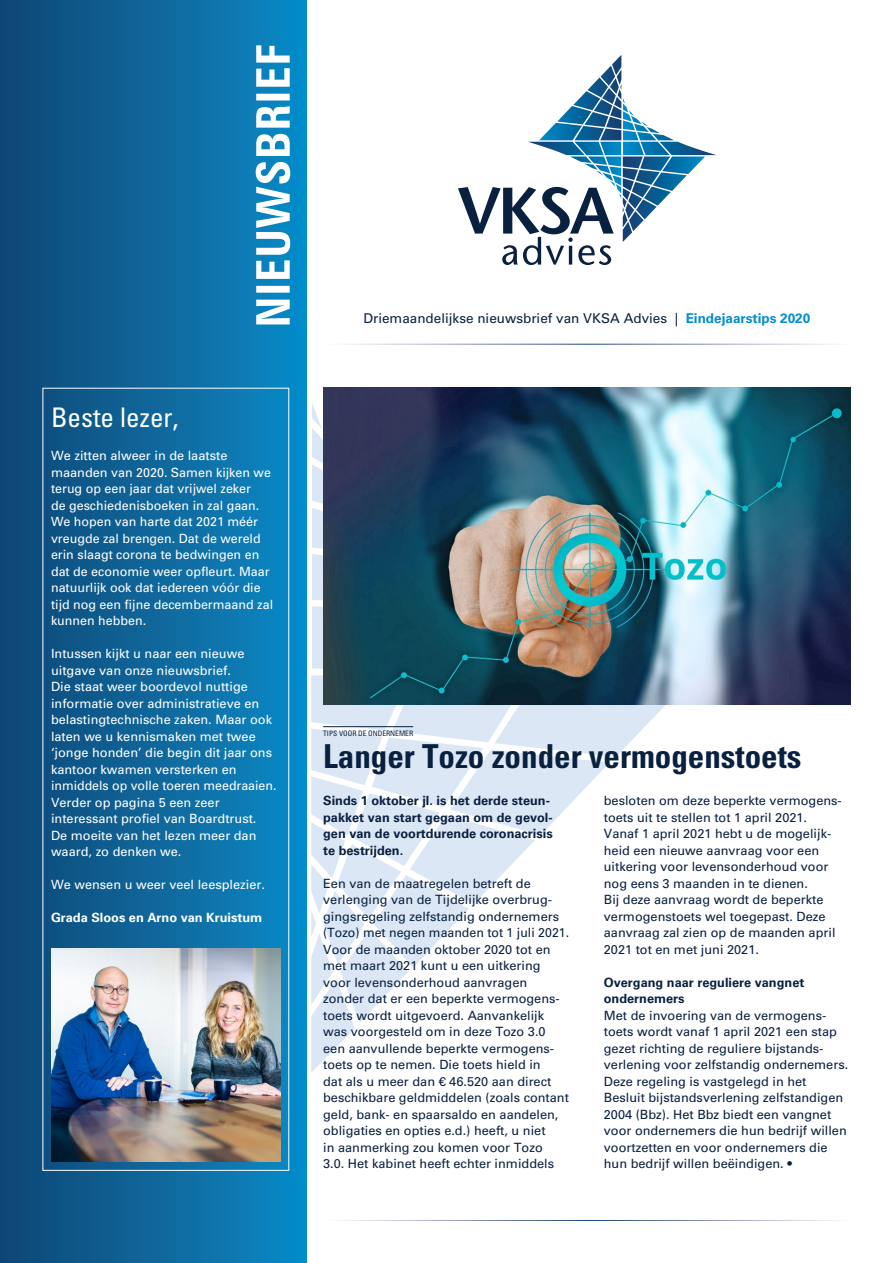
<style>
.page{position:relative;width:893px;height:1263px;background:#fff}
.page>*{position:absolute;margin:0;border:0;box-sizing:border-box;transform-origin:0 0}
.t1{font:700 condensed 33px "Univers LT Std";color:#0a203f}
.t2{font:condensed 27px "Univers LT Std";color:#fff}
.t3{font:13.5px "Univers LT Std";color:#0a203f}
.t4{font:12.75px/16.5px "Univers LT Std";color:#0a203f}
.t5{font:12.75px/16.5px "Univers";color:#fff}
.t6{font:700 12.75px/16.5px "Univers LT Std";color:#0a203f}
.t7{font:700 12.75px "Univers";color:#fff}
.t8{font:condensed 7.5px "Univers LT Std";color:#0a203f}
.s1{font-weight:700;color:#008ece}
</style>
<div class="page">
<div style="left:0;top:0;width:306px;height:1263px;background:linear-gradient(to right,#114673,#0e8bc6)"></div>
<svg style="left:311px;top:404px;width:355px;height:669px"></svg>
<svg style="left:256px;top:45px;width:34px;height:279px"></svg>
<svg style="left:458px;top:55px;width:258px;height:210px"></svg>
<img style="left:51px;top:948px;width:230px;height:213px">
<img style="left:323px;top:388px;width:527px;height:317px">
<hr style="left:323px;top:726px;width:90px;height:1px;background:#0a203f">
<h2 class="t2" style="left:51px;top:401px;width:129px">Beste lezer,</h2>
<p class="t5" style="left:51px;top:448px;width:224px">We zitten alweer in de laatste maanden van 2020. Samen kijken we terug op een jaar dat vrijwel zeker<br>de geschiedenisboeken in zal gaan.<br>We hopen van harte dat 2021 méér vreugde zal brengen. Dat de wereld erin slaagt corona te bedwingen en dat de economie weer opfleurt. Maar natuurlijk ook dat iedereen vóór die tijd nog een fijne decembermaand zal kunnen hebben.</p>
<p class="t5" style="left:51px;top:646px;width:227px">Intussen kijkt u naar een nieuwe uitgave van onze nieuwsbrief.<br>Die staat weer boordevol nuttige informatie over administratieve en belastingtechnische zaken. Maar ook laten we u kennismaken met twee ‘jonge honden’ die begin dit jaar ons kantoor kwamen versterken en inmiddels op volle toeren meedraaien.<br>Verder op pagina 5 een zeer interessant profiel van Boardtrust.<br>De moeite van het lezen meer dan waard, zo denken we.</p>
<p class="t5" style="left:51px;top:877px;width:215px">We wensen u weer veel leesplezier.</p>
<p class="t7" style="left:51px;top:910px;width:213px">Grada Sloos en Arno van Kruistum</p>
<p class="t3" style="left:363px;top:310px;width:448px">Driemaandelijkse nieuwsbrief van VKSA Advies | <span class="s1">Eindejaarstips 2020</span></p>
<p class="t8" style="left:323px;top:728px;width:92px">TIPS VOOR DE ONDERNEMER</p>
<h1 class="t1" style="left:323px;top:736px;width:480px">Langer Tozo zonder vermogenstoets</h1>
<p class="t6" style="left:323px;top:792px;width:231px">Sinds 1 oktober jl. is het derde steun&shy;pakket van start gegaan om de gevol&shy;gen van de voortdurende coronacrisis te bestrijden.</p>
<p class="t4" style="left:323px;top:875px;width:248px">Een van de maatregelen betreft de verlenging van de Tijdelijke overbrug&shy;gingsregeling zelfstandig ondernemers (Tozo) met negen maanden tot 1 juli 2021.<br>Voor de maanden oktober 2020 tot en met maart 2021 kunt u een uitkering voor levensonderhoud aanvragen zonder dat er een beperkte vermogens&shy;toets wordt uitgevoerd. Aanvankelijk was voorgesteld om in deze Tozo 3.0 een aanvullende beperkte vermogens&shy;toets op te nemen. Die toets hield in<br>dat als u meer dan € 46.520 aan direct beschikbare geldmiddelen (zoals contant geld, bank- en spaarsaldo en aandelen, obligaties en opties e.d.) heeft, u niet<br>in aanmerking zou komen voor Tozo<br>3.0. Het kabinet heeft echter inmiddels</p>
<p class="t4" style="left:604px;top:792px;width:240px">besloten om deze beperkte vermogens&shy;toets uit te stellen tot 1 april 2021.<br>Vanaf 1 april 2021 hebt u de mogelijk&shy;heid een nieuwe aanvraag voor een uitkering voor levensonderhoud voor nog eens 3 maanden in te dienen.<br>Bij deze aanvraag wordt de beperkte vermogenstoets wel toegepast. Deze aanvraag zal zien op de maanden april 2021 tot en met juni 2021.</p>
<p class="t6" style="left:604px;top:974px;width:202px">Overgang naar reguliere vangnet ondernemers</p>
<p class="t4" style="left:604px;top:1007px;width:246px">Met de invoering van de vermogens&shy;toets wordt vanaf 1 april 2021 een stap gezet richting de reguliere bijstands&shy;verlening voor zelfstandig ondernemers.<br>Deze regeling is vastgelegd in het Besluit bijstandsverlening zelfstandigen 2004 (Bbz). Het Bbz biedt een vangnet voor ondernemers die hun bedrijf willen voortzetten en voor ondernemers die hun bedrijf willen beëindigen. •</p>
</div>
